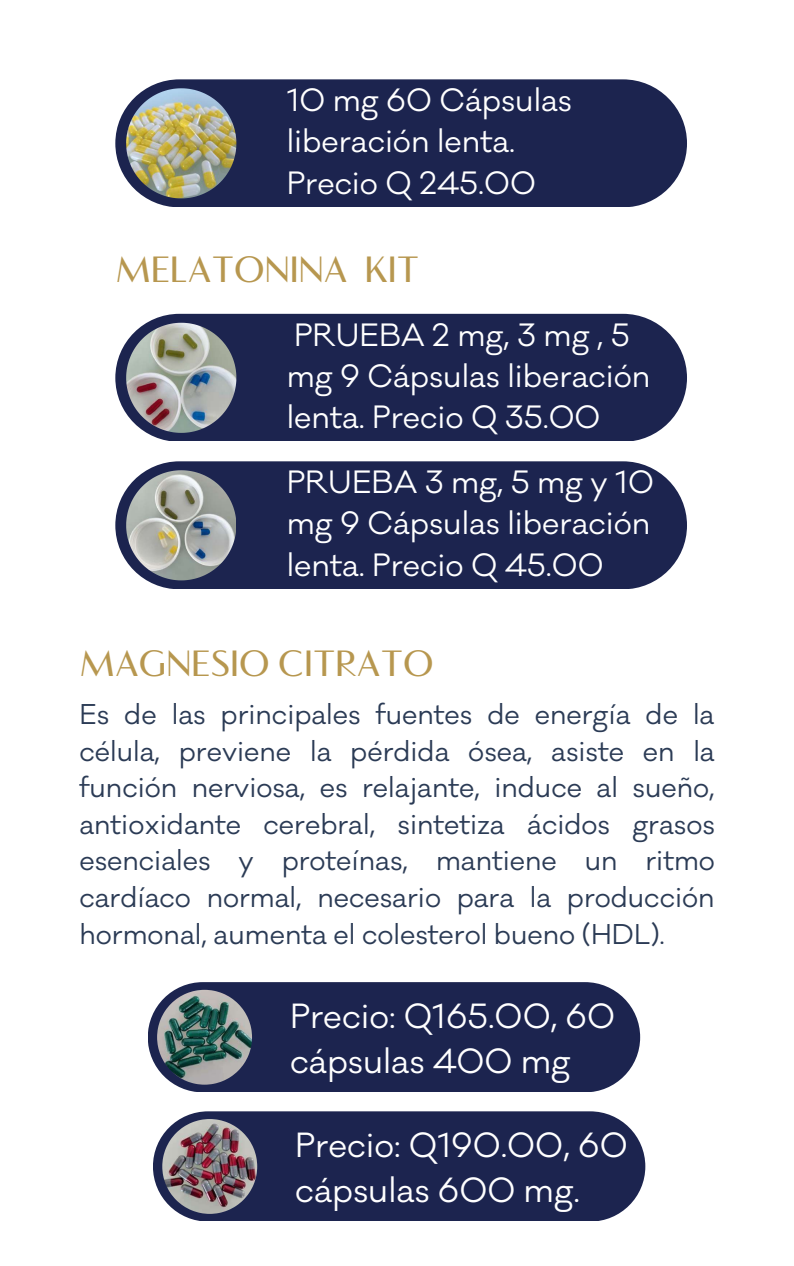
<style>
.page{position:relative;width:794px;height:1266px;background:#fff}
.page>*{position:absolute;margin:0;border:0;box-sizing:border-box;transform-origin:0 0}
.t1{font:900 37.5px "Vanitas";color:#b7974f}
.t2{font:32.1px/44.7px "Galano Classic";color:#fff}
.t3{font:29.62px/41.2px "Galano Classic";color:#fff}
.t4{font:26.25px/36.6px "Galano Classic";color:#2b3b55;text-align:justify}
</style>
<div class="page">
<div style="left:115px;top:79px;width:571px;height:128px;background:#1c244f"></div>
<img style="left:126px;top:88px;width:110px;height:110px">
<div style="left:115px;top:314px;width:571px;height:127px;background:#1c244f"></div>
<img style="left:126px;top:323px;width:110px;height:110px">
<div style="left:115px;top:461px;width:571px;height:127px;background:#1c244f"></div>
<img style="left:126px;top:470px;width:110px;height:110px">
<div style="left:148px;top:982px;width:491px;height:109px;background:#1c244f;border-radius:55px"></div>
<img style="left:157px;top:990px;width:95px;height:94px">
<div style="left:153px;top:1111px;width:492px;height:110px;background:#1c244f;border-radius:55px"></div>
<img style="left:162px;top:1119px;width:95px;height:95px">
<p class="t3" style="left:286px;top:81px;width:286px">10 mg 60 Cápsulas liberación lenta.<br>Precio Q 245.00</p>
<h1 class="t1" style="left:115px;top:254px;width:305px">MELATONINA KIT</h1>
<p class="t3" style="left:286px;top:315px;width:365px">PRUEBA 2 mg, 3 mg , 5 mg 9 Cápsulas liberación lenta. Precio Q 35.00</p>
<p class="t3" style="left:286px;top:463px;width:368px">PRUEBA 3 mg, 5 mg y 10 mg 9 Cápsulas liberación lenta. Precio Q 45.00</p>
<h1 class="t1" style="left:79px;top:648px;width:355px">MAGNESIO CITRATO</h1>
<p class="t4" style="left:79px;top:697px;width:636px">Es de las principales fuentes de energía de la célula, previene la pérdida ósea, asiste en la función nerviosa, es relajante, induce al sueño, antioxidante cerebral, sintetiza ácidos grasos esenciales y proteínas, mantiene un ritmo cardíaco normal, necesario para la producción hormonal, aumenta el colesterol bueno (HDL).</p>
<p class="t2" style="left:290px;top:995px;width:326px">Precio: Q165.00, 60 cápsulas 400 mg</p>
<p class="t2" style="left:295px;top:1124px;width:334px">Precio: Q190.00, 60 cápsulas 600 mg.</p>
</div>
